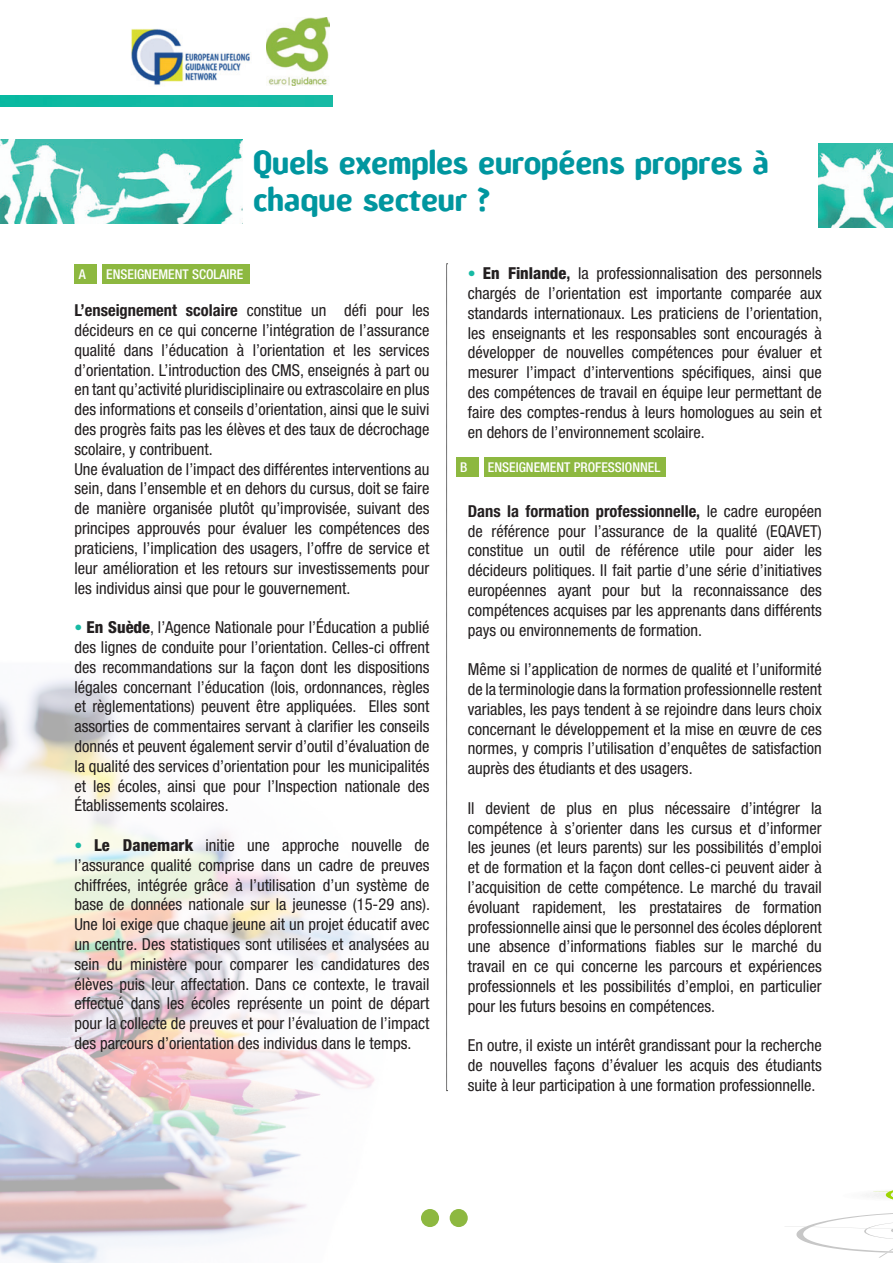
<style>
.page{position:relative;width:893px;height:1263px;background:#fff}
.page>*{position:absolute;margin:0;border:0;box-sizing:border-box;transform-origin:0 0}
.t1{font:700 31.5px/37.8px "Amoebia";color:#00969f}
.t2{font:condensed 16.5px/19.8px "Helvetica Neue";color:#231f20;text-align:justify}
.t3{font:500 condensed 13.5px "Helvetica Neue";color:#fff}
.s1{font-weight:700}
.s2{font-size:15.75px;color:#17baa4}
.s3{font-weight:800}
</style>
<div class="page">
<img style="left:0;top:678px;width:376px;height:585px">
<div style="left:0;top:96px;width:333px;height:11px;background:#11baa4"></div>
<img style="left:266px;top:18px;width:64px;height:67px">
<img style="left:131px;top:29px;width:120px;height:56px">
<img style="left:0;top:139px;width:242px;height:84px">
<img style="left:819px;top:144px;width:74px;height:83px">
<svg style="left:446px;top:264px;width:2px;height:827px"></svg>
<div style="left:421px;top:1209px;width:18px;height:18px;background:#8db840;border-radius:50%"></div>
<div style="left:450px;top:1209px;width:18px;height:18px;background:#8db840;border-radius:50%"></div>
<div style="left:74px;top:264px;width:23px;height:19px;background:#8db840"></div>
<div style="left:456px;top:457px;width:22px;height:19px;background:#8db840"></div>
<div style="left:102px;top:264px;width:148px;height:19px;background:#8db840"></div>
<div style="left:484px;top:457px;width:181px;height:19px;background:#8db840"></div>
<svg style="left:785px;top:1213px;width:108px;height:44px"></svg>
<svg style="left:873px;top:1190px;width:20px;height:10px"></svg>
<p class="t1" style="left:253px;top:144px;width:518px">Quels exemples européens propres à chaque secteur ?</p>
<p class="t3" style="left:79px;top:266px;width:9px">A</p>
<p class="t3" style="left:106px;top:266px;width:138px">ENSEIGNEMENT SCOLAIRE</p>
<p class="t2" style="left:74px;top:300px;width:357px"><span class="s1">L’enseignement scolaire</span> constitue un défi pour les décideurs en ce qui concerne l’intégration de l’assurance qualité dans l’éducation à l’orientation et les services d’orientation. L’introduction des CMS, enseignés à part ou en tant qu’activité pluridisciplinaire ou extrascolaire en plus des informations et conseils d’orientation, ainsi que le suivi des progrès faits pas les élèves et des taux de décrochage scolaire, y contribuent.</p>
<p class="t2" style="left:74px;top:459px;width:357px">Une évaluation de l’impact des différentes interventions au sein, dans l’ensemble et en dehors du cursus, doit se faire de manière organisée plutôt qu’improvisée, suivant des principes approuvés pour évaluer les compétences des praticiens, l’implication des usagers, l’offre de service et leur amélioration et les retours sur investissements pour les individus ainsi que pour le gouvernement.</p>
<p class="t2" style="left:74px;top:617px;width:357px"><span class="s2">•</span> <span class="s3">En Suède</span>, l’Agence Nationale pour l’Éducation a publié des lignes de conduite pour l’orientation. Celles-ci offrent des recommandations sur la façon dont les dispositions légales concernant l’éducation (lois, ordonnances, règles et règlementations) peuvent être appliquées. Elles sont assorties de commentaires servant à clarifier les conseils donnés et peuvent également servir d’outil d’évaluation de la qualité des services d’orientation pour les municipalités et les écoles, ainsi que pour l’Inspection nationale des Établissements scolaires.</p>
<p class="t2" style="left:74px;top:835px;width:357px"><span class="s2">•</span> <span class="s3">Le Danemark</span> initie une approche nouvelle de l’assurance qualité comprise dans un cadre de preuves chiffrées, intégrée grâce à l’utilisation d’un système de base de données nationale sur la jeunesse (15-29 ans).<br>Une loi exige que chaque jeune ait un projet éducatif avec un centre. Des statistiques sont utilisées et analysées au sein du ministère pour comparer les candidatures des élèves puis leur affectation. Dans ce contexte, le travail effectué dans les écoles représente un point de départ pour la collecte de preuves et pour l’évaluation de l’impact des parcours d’orientation des individus dans le temps.</p>
<p class="t2" style="left:468px;top:263px;width:356px"><span class="s2">•</span> <span class="s3">En Finlande</span><span class="s1">,</span> la professionnalisation des personnels chargés de l’orientation est importante comparée aux standards internationaux. Les praticiens de l’orientation, les enseignants et les responsables sont encouragés à développer de nouvelles compétences pour évaluer et mesurer l’impact d’interventions spécifiques, ainsi que des compétences de travail en équipe leur permettant de faire des comptes-rendus à leurs homologues au sein et en dehors de l’environnement scolaire.</p>
<p class="t3" style="left:460px;top:459px;width:9px">B</p>
<p class="t3" style="left:488px;top:459px;width:174px">ENSEIGNEMENT PROFESSIONNEL</p>
<p class="t2" style="left:468px;top:501px;width:356px"><span class="s1">Dans la formation professionnelle,</span> le cadre européen de référence pour l’assurance de la qualité (EQAVET) constitue un outil de référence utile pour aider les décideurs politiques. Il fait partie d’une série d’initiatives européennes ayant pour but la reconnaissance des compétences acquises par les apprenants dans différents pays ou environnements de formation.</p>
<p class="t2" style="left:468px;top:659px;width:356px">Même si l’application de normes de qualité et l’uniformité de la terminologie dans la formation professionnelle restent variables, les pays tendent à se rejoindre dans leurs choix concernant le développement et la mise en œuvre de ces normes, y compris l’utilisation d’enquêtes de satisfaction auprès des étudiants et des usagers.</p>
<p class="t2" style="left:468px;top:798px;width:356px">Il devient de plus en plus nécessaire d’intégrer la compétence à s’orienter dans les cursus et d’informer les jeunes (et leurs parents) sur les possibilités d’emploi et de formation et la façon dont celles-ci peuvent aider à l’acquisition de cette compétence. Le marché du travail évoluant rapidement, les prestataires de formation professionnelle ainsi que le personnel des écoles déplorent une absence d’informations fiables sur le marché du travail en ce qui concerne les parcours et expériences professionnels et les possibilités d’emploi, en particulier pour les futurs besoins en compétences.</p>
<p class="t2" style="left:468px;top:1035px;width:355px">En outre, il existe un intérêt grandissant pour la recherche de nouvelles façons d’évaluer les acquis des étudiants suite à leur participation à une formation professionnelle.</p>
</div>
